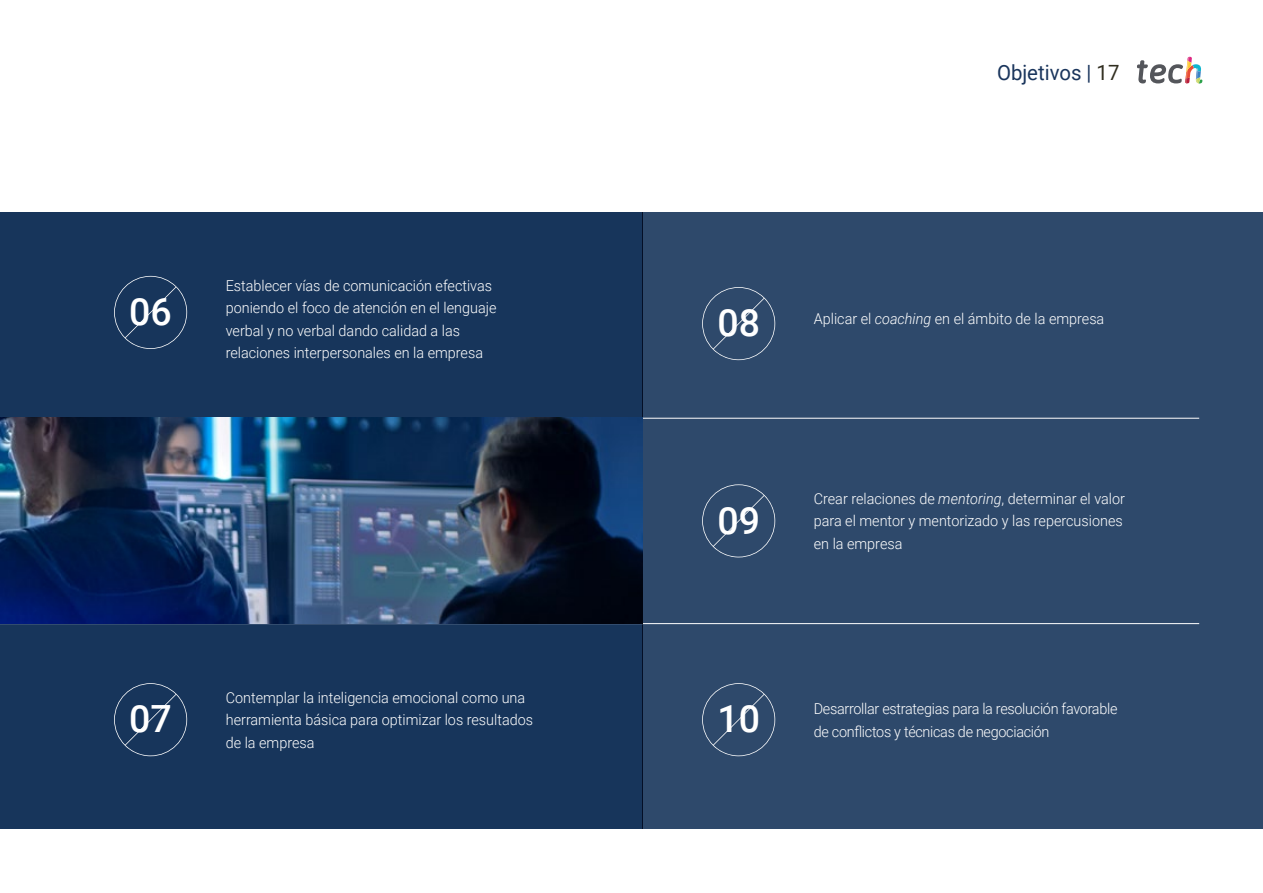
<style>
.page{position:relative;width:1263px;height:893px;background:#fff}
.page>*{position:absolute;margin:0;border:0;box-sizing:border-box;transform-origin:0 0}
.t1{font:500 37.5px "Roboto";color:#fff}
.t2{font:21px "Roboto";color:#1a355c}
.t3{font:300 15px/22.5px "Roboto";color:#fff;scale:.96 1}
.t4{font:300 15px "Roboto";letter-spacing:-.02em;color:#fff;scale:.96 1}
.s1{color:#312e20}
.s2{font-style:italic}
</style>
<div class="page">
<svg style="left:1137px;top:57px;width:65px;height:27px"></svg>
<div style="left:0;top:213px;width:642px;height:616px;background:#17355b"></div>
<div style="left:642px;top:213px;width:621px;height:616px;background:#2e496b"></div>
<svg style="left:114px;top:276px;width:73px;height:73px"></svg>
<svg style="left:702px;top:287px;width:73px;height:73px"></svg>
<svg style="left:702px;top:484px;width:73px;height:73px"></svg>
<svg style="left:114px;top:683px;width:73px;height:73px"></svg>
<svg style="left:702px;top:683px;width:73px;height:73px"></svg>
<hr style="left:0;top:418px;width:1199px;height:1px;background:#fff">
<hr style="left:0;top:623px;width:1199px;height:1px;background:#fff">
<img style="left:0;top:418px;width:642px;height:205px">
<h2 class="t2" style="left:997px;top:57px;width:124px">Objetivos | <span class="s1">17</span></h2>
<p class="t3" style="left:226px;top:273px;width:284px">Establecer vías de comunicación efectivas poniendo el foco de atención en el lenguaje verbal y no verbal dando calidad a las relaciones interpersonales en la empresa</p>
<h1 class="t1" style="left:129px;top:285px;width:44px">06</h1>
<h1 class="t1" style="left:717px;top:297px;width:44px">08</h1>
<h1 class="t1" style="left:717px;top:494px;width:44px">09</h1>
<p class="t3" style="left:814px;top:306px;width:304px">Aplicar el <span class="s2">coaching</span> en el ámbito de la empresa</p>
<p class="t3" style="left:814px;top:487px;width:326px">Crear relaciones de <span class="s2">mentoring</span>, determinar el valor para el mentor y mentorizado y las repercusiones en la empresa</p>
<p class="t3" style="left:226px;top:686px;width:322px">Contemplar la inteligencia emocional como una herramienta básica para optimizar los resultados de la empresa</p>
<p class="t4" style="left:814px;top:698px;width:318px">Desarrollar estrategias para la resolución favorable</p>
<h1 class="t1" style="left:129px;top:693px;width:44px">07</h1>
<h1 class="t1" style="left:717px;top:693px;width:44px">10</h1>
<p class="t4" style="left:814px;top:721px;width:247px">de conflictos y técnicas de negociación</p>
</div>
